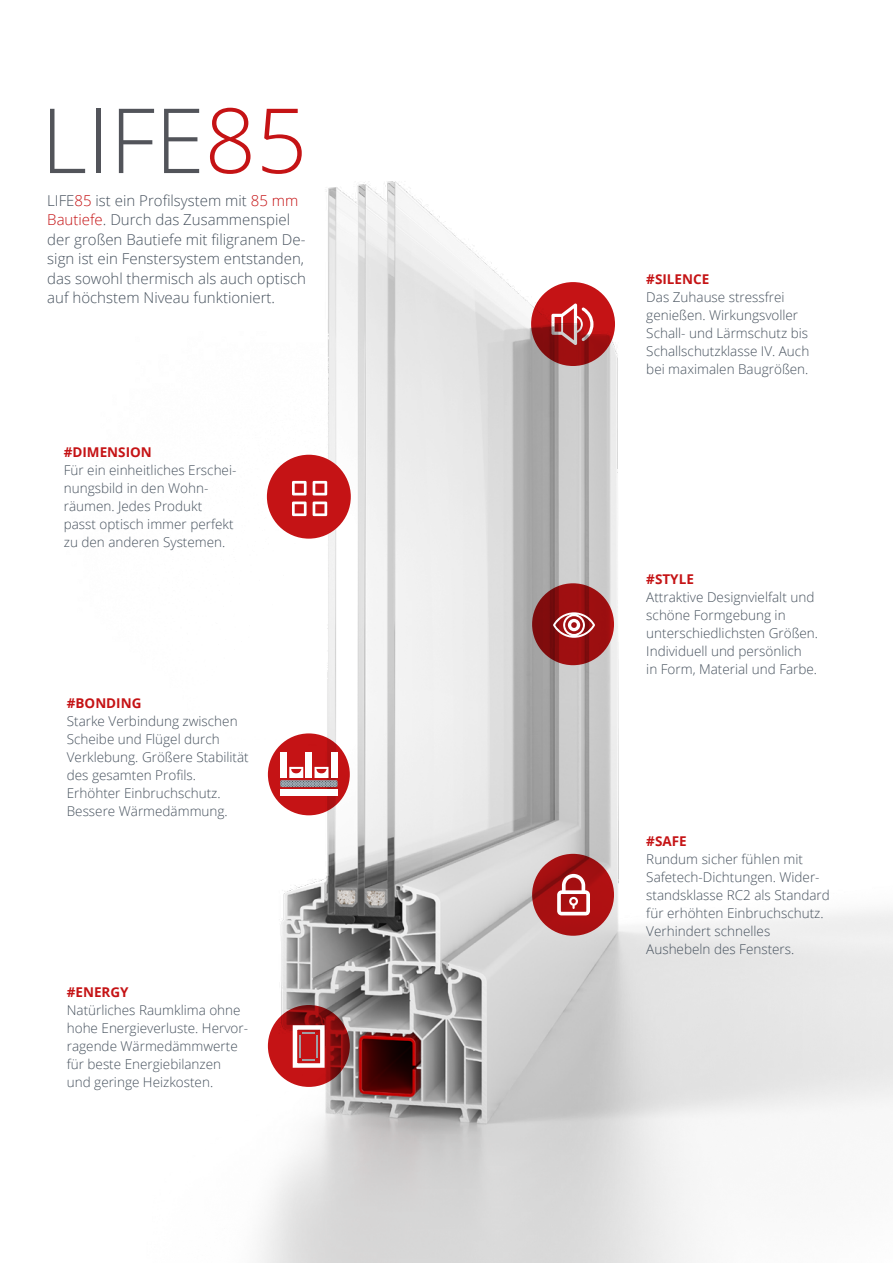
<style>
.page{position:relative;width:893px;height:1263px;background:#fff}
.page>*{position:absolute;margin:0;border:0;box-sizing:border-box;transform-origin:0 0}
.t1{font:300 90px "Open Sans";color:#52545a}
.t2{font:300 15px/19.5px "Open Sans";color:#46515d}
.t3{font:300 13.5px/18px "Open Sans";color:#46515d}
.t4{font:700 13.5px "Open Sans";color:#c51315}
.s1{color:#c51315}
</style>
<div class="page">
<img style="left:258px;top:181px;width:635px;height:1082px">
<div style="left:267px;top:455px;width:84px;height:84px;background:#c51315;border-radius:50%"></div>
<svg style="left:292px;top:481px;width:35px;height:35px"></svg>
<svg style="left:268px;top:1005px;width:82px;height:82px;background:#a81214"></svg>
<div style="left:293px;top:1025px;width:32px;height:43px;border:4px solid #fff"></div>
<svg style="left:302px;top:1032px;width:13px;height:2px"></svg>
<svg style="left:302px;top:1059px;width:13px;height:2px"></svg>
<hr style="left:299px;top:1036px;width:2px;height:22px;background:#a19da3">
<hr style="left:316px;top:1036px;width:2px;height:22px;background:#a19da3">
<svg style="left:532px;top:583px;width:82px;height:82px;background:#910f10"></svg>
<svg style="left:553px;top:612px;width:42px;height:26px"></svg>
<svg style="left:532px;top:854px;width:82px;height:82px;background:#a61214"></svg>
<svg style="left:557px;top:874px;width:33px;height:41px"></svg>
<div style="left:268px;top:733px;width:82px;height:82px;background:#c51315;border-radius:50%"></div>
<div style="left:280px;top:789px;width:58px;height:7px;background:#fff"></div>
<div style="left:280px;top:753px;width:7px;height:25px;background:#fff"></div>
<div style="left:305px;top:753px;width:7px;height:25px;background:#fff"></div>
<div style="left:331px;top:753px;width:7px;height:25px;background:#fff"></div>
<svg style="left:280px;top:767px;width:58px;height:21px"></svg>
<svg style="left:531px;top:282px;width:84px;height:84px;background:#ae1214"></svg>
<svg style="left:551px;top:303px;width:42px;height:42px;background:#bf4f51"></svg>
<h1 class="t1" style="left:41px;top:79px;width:268px">LIFE<span class="s1">85</span></h1>
<p class="t2" style="left:47px;top:190px;width:260px">LIFE<span class="s1">85</span> ist ein Profilsystem mit <span class="s1">85 mm Bautiefe</span>. Durch das Zusammenspiel der großen Bautiefe mit filigranem De&shy;sign ist ein Fenstersystem entstanden, das sowohl thermisch als auch optisch auf höchstem Niveau funktioniert.</p>
<p class="t4" style="left:64px;top:442px;width:90px">#DIMENSION</p>
<p class="t3" style="left:64px;top:461px;width:174px">Für ein einheitliches Erschei&shy;nungsbild in den Wohn&shy;räumen. Jedes Produkt passt optisch immer perfekt zu den anderen Systemen.</p>
<p class="t4" style="left:67px;top:693px;width:76px">#BONDING</p>
<p class="t3" style="left:67px;top:711px;width:183px">Starke Verbindung zwischen<br>Scheibe und Flügel durch<br>Verklebung. Größere Stabilität des gesamten Profils.<br>Erhöhter Einbruchschutz.<br>Bessere Wärmedämmung.</p>
<p class="t4" style="left:67px;top:983px;width:63px">#ENERGY</p>
<p class="t3" style="left:67px;top:1001px;width:183px">Natürliches Raumklima ohne hohe Energieverluste. Hervor&shy;ragende Wärmedämmwerte für beste Energiebilanzen und geringe Heizkosten.</p>
<p class="t4" style="left:646px;top:270px;width:64px">#SILENCE</p>
<p class="t3" style="left:646px;top:288px;width:164px">Das Zuhause stressfrei genießen. Wirkungsvoller<br>Schall- und Lärmschutz bis<br>Schallschutzklasse IV. Auch bei maximalen Baugrößen.</p>
<p class="t4" style="left:646px;top:570px;width:49px">#STYLE</p>
<p class="t3" style="left:646px;top:588px;width:173px">Attraktive Designvielfalt und schöne Formgebung in unterschiedlichsten Größen.<br>Individuell und persönlich<br>in Form, Material und Farbe.</p>
<p class="t4" style="left:646px;top:831px;width:42px">#SAFE</p>
<p class="t3" style="left:646px;top:850px;width:185px">Rundum sicher fühlen mit<br>Safetech-Dichtungen. Wider&shy;standsklasse RC2 als Standard für erhöhten Einbruchschutz.<br>Verhindert schnelles<br>Aushebeln des Fensters.</p>
</div>
